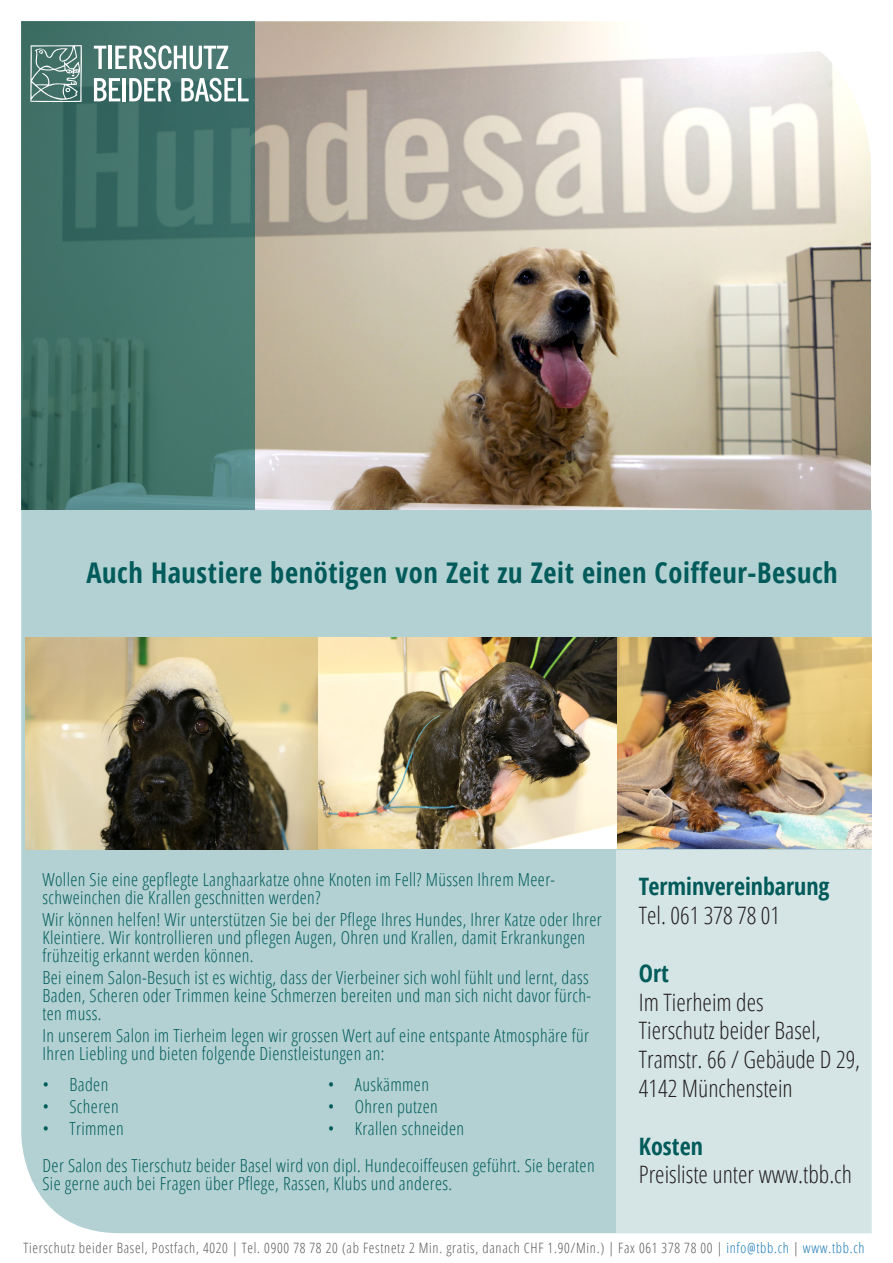
<style>
.page{position:relative;width:893px;height:1263px;background:#fff}
.page>*{position:absolute;margin:0;border:0;box-sizing:border-box;transform-origin:0 0}
.lauftext_inhalt{font:700 condensed 28.5px "Open Sans";letter-spacing:.02em;color:#005b5a}
.t1{font:300 condensed 24px "Open Sans";color:#231f20}
.t2{font:700 condensed 24px "Open Sans";color:#005b5a}
.lauftext_inhalt-2{font:300 condensed 18px/18px "Open Sans";letter-spacing:.02em;color:#005b5a}
.lauftext_inhalt-3{font:300 condensed 14.25px "Open Sans";letter-spacing:.05em;color:#57585a}
.s1{color:#1c7ab5}
</style>
<div class="page">
<div style="left:21px;top:510px;width:851px;height:723px;background:#b3d0d2"></div>
<img style="left:255px;top:21px;width:616px;height:489px">
<svg style="left:21px;top:21px;width:234px;height:489px;background:#407168"></svg>
<svg style="left:30px;top:45px;width:52px;height:57px;background:#6f928b"></svg>
<hr style="left:123px;top:78px;width:3px;height:23px;background:#fff">
<svg style="left:94px;top:46px;width:12px;height:23px"></svg>
<hr style="left:108px;top:46px;width:4px;height:23px;background:#fff">
<svg style="left:115px;top:45px;width:113px;height:24px"></svg>
<svg style="left:94px;top:78px;width:26px;height:23px"></svg>
<svg style="left:129px;top:78px;width:42px;height:23px"></svg>
<svg style="left:181px;top:78px;width:68px;height:24px"></svg>
<img style="left:26px;top:638px;width:846px;height:212px">
<div style="left:617px;top:850px;width:255px;height:383px;background:#d5e5e6"></div>
<p class="lauftext_inhalt" style="left:86px;top:553px;width:753px">Auch Haustiere benötigen von Zeit zu Zeit einen Coiffeur-Besuch</p>
<p class="lauftext_inhalt-2" style="left:43px;top:869px;width:514px">Wollen Sie eine gepflegte Langhaarkatze ohne Knoten im Fell? Müssen Ihrem Meer&shy;schweinchen die Krallen geschnitten werden?</p>
<p class="lauftext_inhalt-2" style="left:43px;top:910px;width:561px">Wir können helfen! Wir unterstützen Sie bei der Pflege Ihres Hundes, Ihrer Katze oder Ihrer<br>Kleintiere. Wir kontrollieren und pflegen Augen, Ohren und Krallen, damit Erkrankungen frühzeitig erkannt werden können.</p>
<p class="lauftext_inhalt-2" style="left:43px;top:968px;width:550px">Bei einem Salon-Besuch ist es wichtig, dass der Vierbeiner sich wohl fühlt und lernt, dass<br>Baden, Scheren oder Trimmen keine Schmerzen bereiten und man sich nicht davor fürch&shy;ten muss.</p>
<p class="lauftext_inhalt-2" style="left:43px;top:1026px;width:548px">In unserem Salon im Tierheim legen wir grossen Wert auf eine entspante Atmosphäre für<br>Ihren Liebling und bieten folgende Dienstleistungen an:</p>
<p class="lauftext_inhalt-2" style="left:43px;top:1074px;width:67px">• Baden</p>
<p class="lauftext_inhalt-2" style="left:43px;top:1097px;width:78px">• Scheren</p>
<p class="lauftext_inhalt-2" style="left:43px;top:1119px;width:83px">• Trimmen</p>
<p class="lauftext_inhalt-2" style="left:328px;top:1074px;width:103px">• Auskämmen</p>
<p class="lauftext_inhalt-2" style="left:328px;top:1097px;width:111px">• Ohren putzen</p>
<p class="lauftext_inhalt-2" style="left:328px;top:1119px;width:138px">• Krallen schneiden</p>
<p class="lauftext_inhalt-2" style="left:43px;top:1155px;width:554px">Der Salon des Tierschutz beider Basel wird von dipl. Hundecoiffeusen geführt. Sie beraten<br>Sie gerne auch bei Fragen über Pflege, Rassen, Klubs und anderes.</p>
<p class="t2" style="left:639px;top:870px;width:192px">Terminvereinbarung</p>
<p class="t1" style="left:639px;top:899px;width:143px">Tel. 061 378 78 01</p>
<p class="t2" style="left:639px;top:956px;width:32px">Ort</p>
<p class="t1" style="left:639px;top:986px;width:126px">Im Tierheim des</p>
<p class="t1" style="left:639px;top:1014px;width:183px">Tierschutz beider Basel,</p>
<p class="t1" style="left:639px;top:1043px;width:223px">Tramstr. 66 / Gebäude D 29,</p>
<p class="t1" style="left:639px;top:1072px;width:155px">4142 Münchenstein</p>
<p class="t2" style="left:639px;top:1129px;width:66px">Kosten</p>
<p class="t1" style="left:639px;top:1158px;width:214px">Preisliste unter www.tbb.ch</p>
<p class="lauftext_inhalt-3" style="left:23px;top:1238px;width:843px">Tierschutz beider Basel, Postfach, 4020 | Tel. 0900 78 78 20 (ab Festnetz 2 Min. gratis, danach CHF 1.90/Min.) | Fax 061 378 78 00 | <span class="s1">info@tbb.ch</span> | <span class="s1">www.tbb.ch</span></p>
</div>
